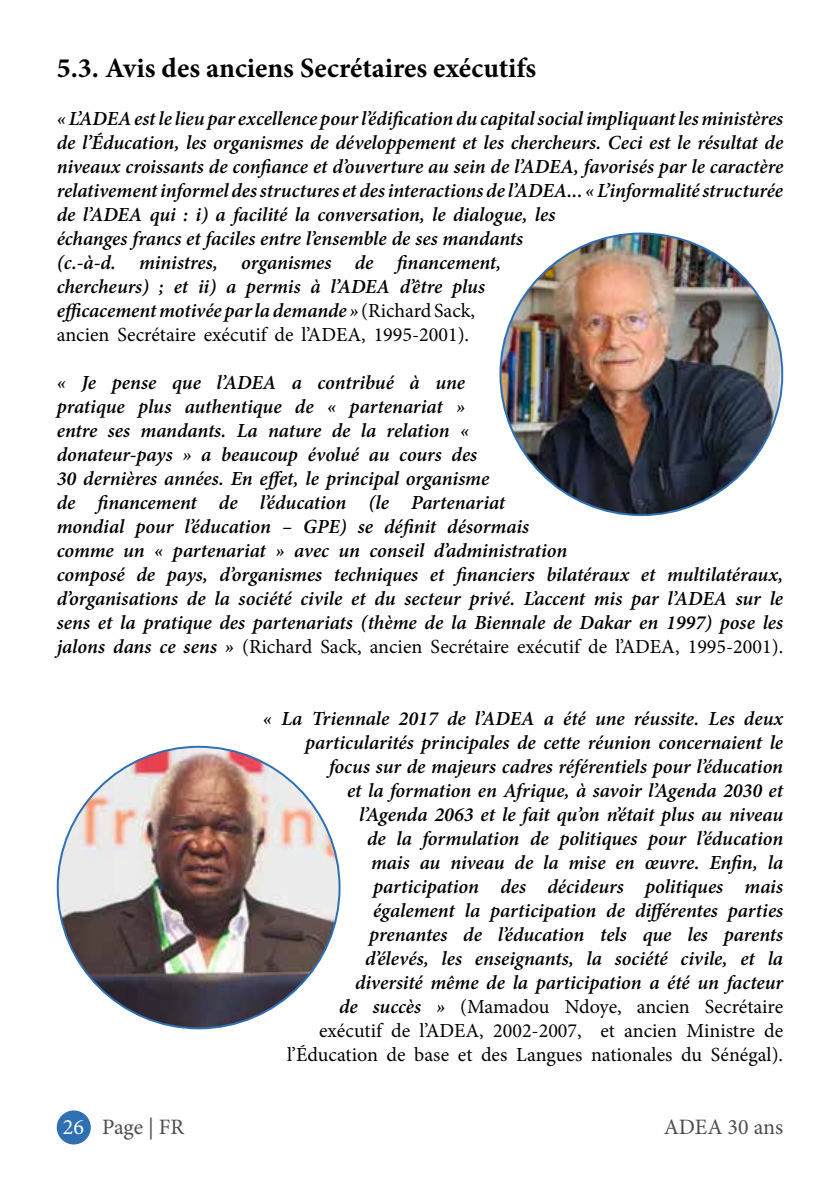
<style>
.page{position:relative;width:840px;height:1191px;background:#fff}
.page>*{position:absolute;margin:0;border:0;box-sizing:border-box;transform-origin:0 0}
.t1{font:700 28px "Minion Pro";color:#000}
.t2{font:22px "Minion Pro";letter-spacing:-.005em;color:#4d4d4d}
.t3{font:italic 600 20px/24px "Minion Pro";letter-spacing:-.005em;color:#000}
.s1{font-weight:400;font-style:normal}
.s2{color:#fff}
</style>
<div class="page">
<div style="left:57px;top:1110px;width:34px;height:34px;background:#2e70b2;border-radius:50%"></div>
<img style="left:500px;top:233px;width:281px;height:282px;border-radius:141px">
<img style="left:58px;top:747px;width:281px;height:281px;border-radius:141px">
<h1 class="t1" style="left:57px;top:48px;width:481px">5.3. Avis des anciens Secrétaires exécutifs</h1>
<p class="t3" style="left:57px;top:106px;width:727px">« L’ADEA est le lieu par excellence pour l’édification du capital social impliquant les ministères de l’Éducation, les organismes de développement et les chercheurs. Ceci est le résultat de niveaux croissants de confiance et d’ouverture au sein de l’ADEA, favorisés par le caractère relativement informel des structures et des interactions de l’ADEA... « L’informalité structurée de l’ADEA qui : i) a facilité la conversation, le dialogue, les<br>échanges francs et faciles entre l’ensemble de ses mandants<br>(c.-à-d. ministres, organismes de financement,<br>chercheurs) ; et ii) a permis à l’ADEA d’être plus<br>efficacement motivée par la demande » <span class="s1">(Richard Sack,<br>ancien Secrétaire exécutif de l’ADEA, 1995-2001).</span></p>
<p class="t3" style="left:57px;top:370px;width:727px">« Je pense que l’ADEA a contribué à une<br>pratique plus authentique de « partenariat »<br>entre ses mandants. La nature de la relation «<br>donateur-pays » a beaucoup évolué au cours des<br>30 dernières années. En effet, le principal organisme<br>de financement de l’éducation (le Partenariat<br>mondial pour l’éducation – GPE) se définit désormais<br>comme un « partenariat » avec un conseil d’administration<br>composé de pays, d’organismes techniques et financiers bilatéraux et multilatéraux, d’organisations de la société civile et du secteur privé. L’accent mis par l’ADEA sur le sens et la pratique des partenariats (thème de la Biennale de Dakar en 1997) pose les jalons dans ce sens » <span class="s1">(Richard Sack, ancien Secrétaire exécutif de l’ADEA, 1995-2001).</span></p>
<p class="t3" style="left:263px;top:706px;width:521px;text-align:right">« La Triennale 2017 de l’ADEA a été une réussite. Les deux particularités principales de cette réunion concernaient le focus sur de majeurs cadres référentiels pour l’éducation<br>et la formation en Afrique, à savoir l’Agenda 2030 et<br>l’Agenda 2063 et le fait qu’on n’était plus au niveau<br>de la formulation de politiques pour l’éducation<br>mais au niveau de la mise en œuvre. Enfin, la participation des décideurs politiques mais<br>également la participation de différentes parties<br>prenantes de l’éducation tels que les parents<br>d’élevés, les enseignants, la société civile, et la<br>diversité même de la participation a été un facteur<br>de succès » <span class="s1">(Mamadou Ndoye, ancien Secrétaire<br>exécutif de l’ADEA, 2002-2007, et ancien Ministre de l’Éducation de base et des Langues nationales du Sénégal).</span></p>
<p class="t2" style="left:63px;top:1112px;width:123px"><span class="s2">26</span> Page | FR</p>
<p class="t2" style="left:663px;top:1112px;width:121px">ADEA 30 ans</p>
</div>
